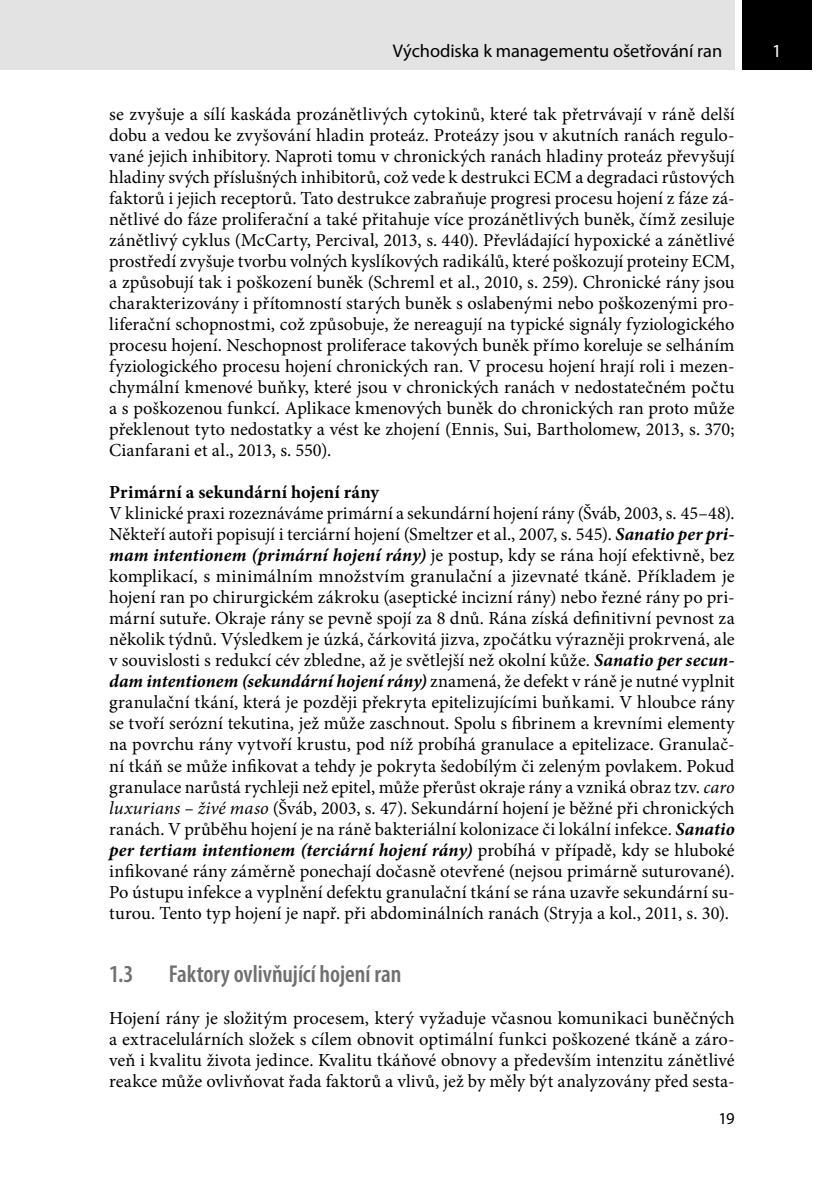
<style>
.page{position:relative;width:829px;height:1191px;background:#fff}
.page>*{position:absolute;margin:0;border:0;box-sizing:border-box;transform-origin:0 0}
._2_2_nadpis{font:600 condensed 24.5px "Myriad Pro";color:#706f6f}
.text_1__odstavec_bez{font:18.38px/21px "Minion Pro";letter-spacing:.005em;color:#000;text-align:justify}
.text_prvni{font:18.38px/21px "Minion Pro";letter-spacing:.005em;color:#000;text-align:justify}
.t1{font:18.38px "Myriad Pro";letter-spacing:-.005em;color:#000}
.nadpisek{font:700 18.38px "Minion Pro";letter-spacing:.01em;color:#000}
.t2{font:18.38px "Myriad Pro";color:#fff}
.t3{font:16.62px "Myriad Pro";color:#000}
.s1{font-weight:700;font-style:italic}
.s2{font-style:italic}
</style>
<div class="page">
<div style="left:0;top:0;width:734px;height:69px;background:#e3e3e3"></div>
<div style="left:742px;top:0;width:69px;height:69px;background:#000"></div>
<p class="t1" style="left:393px;top:40px;width:331px">Východiska k managementu ošetřování ran</p>
<p class="t2" style="left:772px;top:40px;width:11px">1</p>
<p class="text_1__odstavec_bez" style="left:109px;top:104px;width:627px">se zvyšuje a sílí kaskáda prozánětlivých cytokinů, které tak přetrvávají v ráně delší dobu a vedou ke zvyšování hladin proteáz. Proteázy jsou v akutních ranách regulo&shy;vané jejich inhibitory. Naproti tomu v chronických ranách hladiny proteáz převyšují hladiny svých příslušných inhibitorů, což vede k destrukci ECM a degradaci růstových faktorů i jejich receptorů. Tato destrukce zabraňuje progresi procesu hojení z fáze zá&shy;nětlivé do fáze proliferační a také přitahuje více prozánětlivých buněk, čímž zesiluje zánětlivý cyklus (McCarty, Percival, 2013, s. 440). Převládající hypoxické a zánětlivé prostředí zvyšuje tvorbu volných kyslíkových radikálů, které poškozují proteiny ECM, a způsobují tak i poškození buněk (Schreml et al., 2010, s. 259). Chronické rány jsou charakterizovány i přítomností starých buněk s oslabenými nebo poškozenými pro&shy;liferační schopnostmi, což způsobuje, že nereagují na typické signály fyziologického procesu hojení. Neschopnost proliferace takových buněk přímo koreluje se selháním fyziologického procesu hojení chronických ran. V procesu hojení hrají roli i mezen&shy;chymální kmenové buňky, které jsou v chronických ranách v nedostatečném počtu a s poškozenou funkcí. Aplikace kmenových buněk do chronických ran proto může překlenout tyto nedostatky a vést ke zhojení (Ennis, Sui, Bartholomew, 2013, s. 370; Cianfarani et al., 2013, s. 550).</p>
<p class="nadpisek" style="left:109px;top:479px;width:271px">Primární a sekundární hojení rány</p>
<p class="text_1__odstavec_bez" style="left:109px;top:503px;width:627px">V klinické praxi rozeznáváme primární a sekundární hojení rány (Šváb, 2003, s. 45–48).<br>Někteří autoři popisují i terciární hojení (Smeltzer et al., 2007, s. 545). <span class="s1">Sanatio per pri‑ mam intentionem (primární hojení rány)</span> je postup, kdy se rána hojí efektivně, bez komplikací, s minimálním množstvím granulační a jizevnaté tkáně. Příkladem je hojení ran po chirurgickém zákroku (aseptické incizní rány) nebo řezné rány po pri&shy;mární sutuře. Okraje rány se pevně spojí za 8 dnů. Rána získá definitivní pevnost za několik týdnů. Výsledkem je úzká, čárkovitá jizva, zpočátku výrazněji prokrvená, ale v souvislosti s redukcí cév zbledne, až je světlejší než okolní kůže. <span class="s1">Sanatio per secun‑ dam intentionem (sekundární hojení rány)</span> znamená, že defekt v ráně je nutné vyplnit granulační tkání, která je později překryta epitelizujícími buňkami. V hloubce rány se tvoří serózní tekutina, jež může zaschnout. Spolu s fibrinem a krevními elementy na povrchu rány vytvoří krustu, pod níž probíhá granulace a epitelizace. Granulač&shy;ní tkáň se může infikovat a tehdy je pokryta šedobílým či zeleným povlakem. Pokud granulace narůstá rychleji než epitel, může přerůst okraje rány a vzniká obraz tzv. <span class="s2">caro luxurians – živé maso</span> (Šváb, 2003, s. 47). Sekundární hojení je běžné při chronických ranách. V průběhu hojení je na ráně bakteriální kolonizace či lokální infekce. <span class="s1">Sanatio per tertiam intentionem (terciární hojení rány)</span> probíhá v případě, kdy se hluboké infikované rány záměrně ponechají dočasně otevřené (nejsou primárně suturované).<br>Po ústupu infekce a vyplnění defektu granulační tkání se rána uzavře sekundární su&shy;turou. Tento typ hojení je např. při abdominálních ranách (Stryja a kol., 2011, s. 30).</p>
<p class="_2_2_nadpis" style="left:109px;top:958px;width:26px">1.3</p>
<p class="_2_2_nadpis" style="left:169px;top:958px;width:234px">Faktory ovlivňující hojení ran</p>
<p class="text_prvni" style="left:109px;top:1007px;width:627px">Hojení rány je složitým procesem, který vyžaduje včasnou komunikaci buněčných a extracelulárních složek s cílem obnovit optimální funkci poškozené tkáně a záro&shy;veň i kvalitu života jedince. Kvalitu tkáňové obnovy a především intenzitu zánětlivé reakce může ovlivňovat řada faktorů a vlivů, jež by měly být analyzovány před sesta-</p>
<p class="t3" style="left:718px;top:1108px;width:18px">19</p>
</div>
